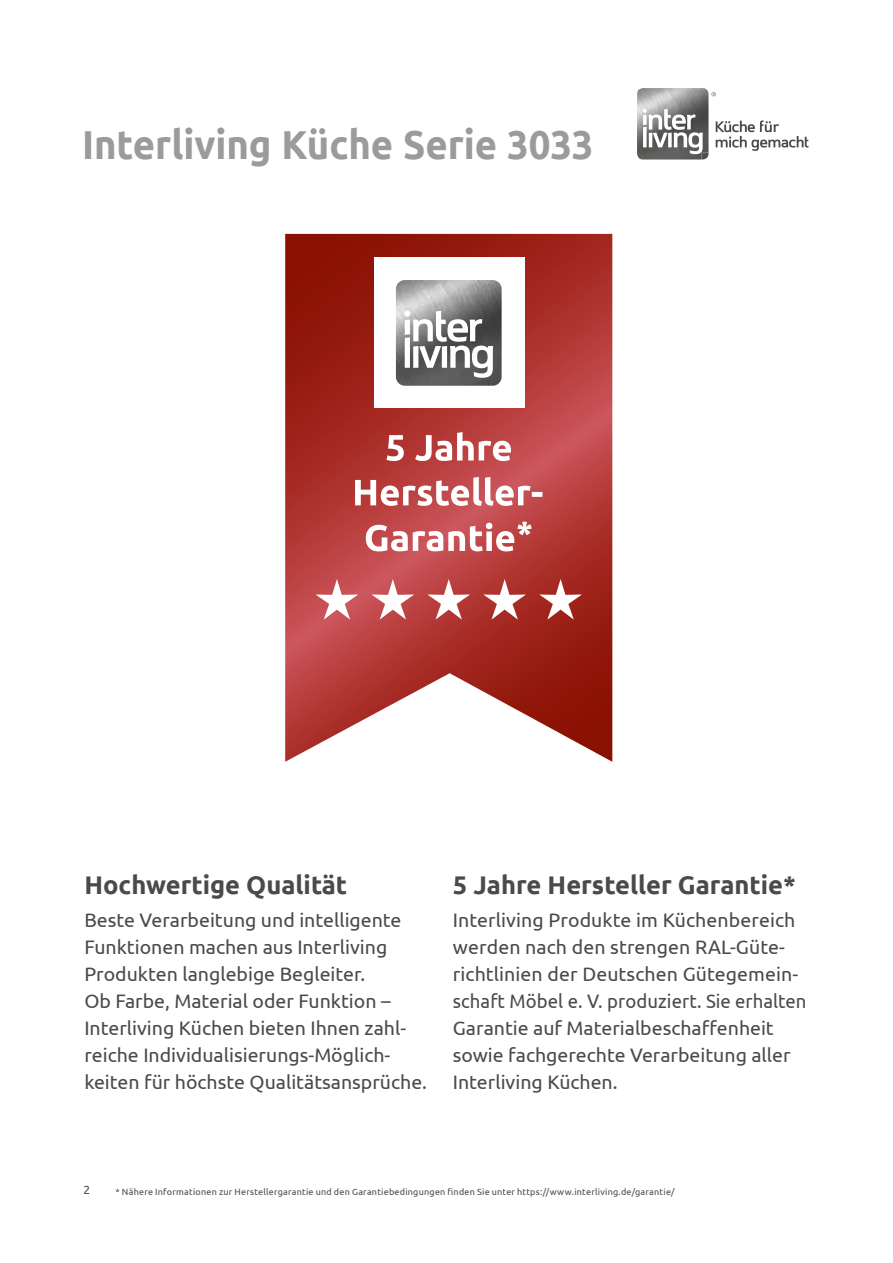
<style>
.page{position:relative;width:893px;height:1263px;background:#fff}
.page>*{position:absolute;margin:0;border:0;box-sizing:border-box;transform-origin:0 0}
.t1{font:700 40.35px "Ubuntu";letter-spacing:-.005em;color:#9b9b9a;scale:.95 1}
.t2{font:700 25.5px "Ubuntu";color:#4a4a49}
.t3{font:19.5px/27px "Ubuntu";color:#4a4a49}
.t4{font:12px "Ubuntu";color:#4a4a49}
.t5{font:9px "Ubuntu";letter-spacing:.025em;color:#4a4a49}
</style>
<div class="page">
<img style="left:637px;top:88px;width:64px;height:72px">
<img style="left:701px;top:88px;width:7px;height:21px">
<svg style="left:643px;top:109px;width:65px;height:51px"></svg>
<svg style="left:715px;top:120px;width:94px;height:31px"></svg>
<svg style="left:712px;top:92px;width:4px;height:4px"></svg>
<svg style="left:285px;top:234px;width:327px;height:528px;background:#b44843"></svg>
<div style="left:374px;top:258px;width:150px;height:150px;background:#fff"></div>
<img style="left:396px;top:280px;width:106px;height:106px">
<svg style="left:404px;top:310px;width:89px;height:68px"></svg>
<svg style="left:316px;top:579px;width:42px;height:41px"></svg>
<svg style="left:371px;top:579px;width:43px;height:41px"></svg>
<svg style="left:427px;top:579px;width:43px;height:41px"></svg>
<svg style="left:483px;top:579px;width:43px;height:41px"></svg>
<svg style="left:539px;top:579px;width:43px;height:41px"></svg>
<svg style="left:355px;top:477px;width:187px;height:29px"></svg>
<svg style="left:386px;top:432px;width:125px;height:29px"></svg>
<svg style="left:366px;top:522px;width:166px;height:29px"></svg>
<h1 class="t1" style="left:82px;top:121px;width:540px">Interliving Küche Serie 3033</h1>
<h2 class="t2" style="left:84px;top:869px;width:264px">Hochwertige Qualität</h2>
<p class="t3" style="left:84px;top:905px;width:344px">Beste Verarbeitung und intelligente Funktionen machen aus Interliving Produkten langlebige Begleiter.<br>Ob Farbe, Material oder Funktion – Interliving Küchen bieten Ihnen zahl&shy;reiche Individualisierungs-Möglich&shy;keiten für höchste Qualitätsansprüche.</p>
<h2 class="t2" style="left:453px;top:869px;width:345px">5 Jahre Hersteller Garantie*</h2>
<p class="t3" style="left:453px;top:905px;width:355px">Interliving Produkte im Küchenbereich werden nach den strengen RAL-Güte&shy;richtlinien der Deutschen Gütegemein&shy;schaft Möbel e. V. produziert. Sie erhalten Garantie auf Materialbeschaffenheit sowie fachgerechte Verarbeitung aller Interliving Küchen.</p>
<p class="t4" style="left:83px;top:1183px;width:8px">2</p>
<p class="t5" style="left:116px;top:1186px;width:561px">* Nähere Informationen zur Herstellergarantie und den Garantiebedingungen finden Sie unter https://www.interliving.de/garantie/</p>
</div>
